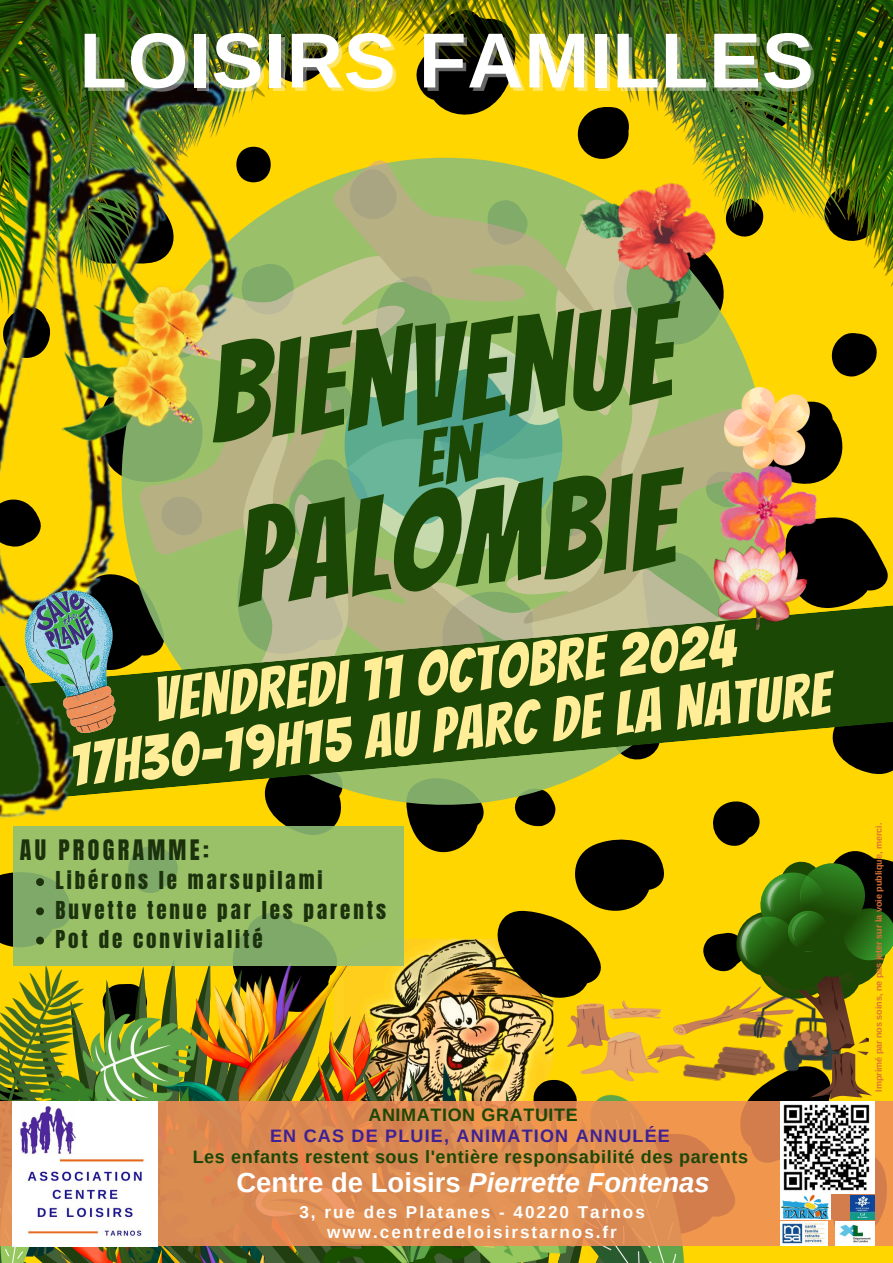
<style>
.page{position:relative;width:893px;height:1263px;background:#fff}
.page>*{position:absolute;margin:0;border:0;box-sizing:border-box;transform-origin:0 0}
.t1{font:135px "Bangers";color:#1c4805}
.t2{font:700 78px "Arimo";letter-spacing:.01em;color:#fff}
.t3{font:60px/57.3px "Bangers";color:#ffee97;text-align:center}
.t4{font:italic 700 27.45px "Arimo";color:#fff}
.t5{font:24px "Anton";letter-spacing:.14em;color:#1b320d}
.t6{font:21px/29.2px "Anton";letter-spacing:.14em;color:#1b320d}
.t7{font:700 18px "Arimo";letter-spacing:.035em;color:#1c4805}
.t8{font:700 18px "Arimo";letter-spacing:.065em;color:#3f2193}
.t9{font:700 17.1px/20.2px "Arimo";letter-spacing:.115em;color:#fff;text-align:center}
.t10{font:700 9px "Arimo";color:#de7336}
.s1{font-style:normal}
</style>
<div class="page">
<img style="left:0;top:0;width:893px;height:1263px">
<p class="t2" style="left:79px;top:17px;width:736px">LOISIRS FAMILLES</p>
<p class="t1" style="left:202px;top:323px;width:464px;rotate:-5deg">Bienvenue</p>
<p class="t1" style="left:228px;top:488px;width:442px;rotate:-5deg">palombie</p>
<p class="t3" style="left:62px;top:678px;width:764px;rotate:-5deg">VENDREDI 11 OCTOBRE 2024<br>17H30-19H15 AU PARC DE LA NATURE</p>
<h3 class="t5" style="left:20px;top:832px;width:191px">AU PROGRAMME:</h3>
<p class="t6" style="left:55px;top:866px;width:332px">Libérons le marsupilami<br>Buvette tenue par les parents<br>Pot de convivialité</p>
<p class="t7" style="left:368px;top:1105px;width:211px">ANIMATION GRATUITE</p>
<p class="t8" style="left:270px;top:1125px;width:401px">EN CAS DE PLUIE, ANIMATION ANNULÉE</p>
<p class="t7" style="left:193px;top:1146px;width:557px">Les enfants restent sous l'entière responsabilité des parents</p>
<p class="t4" style="left:236px;top:1167px;width:475px"><span class="s1">Centre de Loisirs</span> Pierrette Fontenas</p>
<h3 class="t9" style="left:299px;top:1202px;width:347px">3, rue des Platanes - 40220 Tarnos www.centredeloisirstarnos.fr</h3>
<p class="t10" style="left:873px;top:1092px;width:271px;rotate:-90deg">Imprimé par nos soins, ne pas jeter sur la voie publique, merci.</p>
</div>
